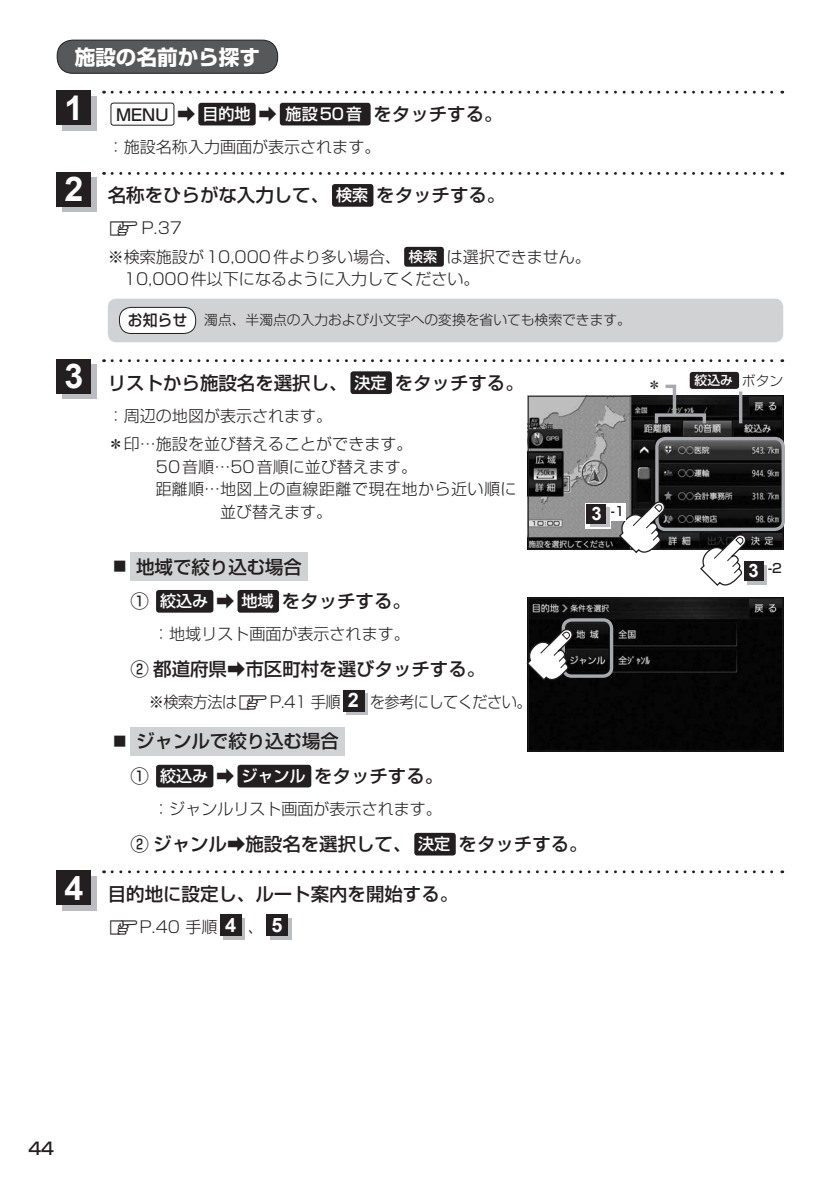
<style>
.page{position:relative;width:840px;height:1191px;background:#fff}
.page>*{position:absolute;margin:0;border:0;box-sizing:border-box;transform-origin:0 0}
.t1{font:700 34px "Arial";color:#fff}
.t2{font:700 20.6px "Shin Go Pro";color:#fff}
.t3{font:500 18.4px "Shin Go Pro";color:#231f20}
.t4{font:500 17px "Shin Go Pro";color:#231f20}
.t5{font:300 16px/28.4px "Shin Go Pro";color:#231f20}
.t6{font:300 16px "Shin Go Pro";letter-spacing:-.035em;color:#231f20;scale:.95 1}
.t7{font:300 16px "Shin Go Pro";letter-spacing:.03em;color:#231f20}
.t8{font:300 13.8px "Shin Go Pro";color:#231f20}
.t9{font:500 12.8px "Shin Go Pro";color:#fff}
.t10{font:500 12.8px "Shin Go Pro";color:#231f20}
.s1{font-size:16px}
.s2{font-size:16px;color:#fff}
.s3{font-family:"MC1";font-weight:400;font-size:14.2px}
.s4{font-weight:500;font-size:14.2px;color:#fff}
.s5{font-weight:500;font-size:15.6px}
.s6{font-weight:300;font-size:13.8px;color:#231f20}
.s7{font-family:"Arial";font-weight:700;font-size:18.4px;color:#fff}
.s8{font-size:12.8px}
.s9{font-weight:300}
.s10{font-family:"Arial";font-weight:700;font-size:19.8px;color:#fff}
</style>
<div class="page">
<div style="left:57px;top:40px;width:220px;height:33px;background:#57585a;border-radius:16px"></div>
<div style="left:57px;top:40px;width:221px;height:34px;border:1px solid #231f20;border-radius:16px"></div>
<div style="left:111px;top:103px;width:63px;height:22px;border:1px solid #231f20;border-radius:3px"></div>
<div style="left:198px;top:103px;width:57px;height:22px;background:#231f20;border-radius:3px"></div>
<div style="left:279px;top:103px;width:91px;height:22px;background:#231f20;border-radius:3px"></div>
<svg style="left:112px;top:91px;width:670px;height:3px"></svg>
<div style="left:62px;top:96px;width:34px;height:34px;background:#bcbdc0"></div>
<div style="left:57px;top:91px;width:34px;height:34px;background:#231f20"></div>
<div style="left:108px;top:298px;width:674px;height:44px;background:#d1d2d4;border-radius:9px"></div>
<div style="left:119px;top:307px;width:76px;height:26px;background:#fff;border-radius:12px"></div>
<div style="left:119px;top:307px;width:77px;height:27px;border:1px solid #231f20;border-radius:12px"></div>
<div style="left:332px;top:184px;width:41px;height:23px;background:#231f20;border-radius:3px"></div>
<div style="left:404px;top:247px;width:39px;height:20px;background:#231f20;border-radius:3px"></div>
<svg style="left:112px;top:172px;width:670px;height:3px"></svg>
<div style="left:62px;top:178px;width:34px;height:34px;background:#bcbdc0"></div>
<div style="left:57px;top:172px;width:34px;height:34px;background:#231f20"></div>
<img style="left:529px;top:398px;width:251px;height:149px">
<div style="left:527px;top:396px;width:255px;height:153px;border:1px solid #231f20"></div>
<div style="left:655px;top:437px;width:129px;height:94px;border:3px solid #a8a9ad;border-radius:9px"></div>
<svg style="left:617px;top:500px;width:49px;height:53px"></svg>
<svg style="left:698px;top:532px;width:49px;height:54px"></svg>
<svg style="left:661px;top:384px;width:16px;height:35px"></svg>
<svg style="left:738px;top:391px;width:4px;height:32px"></svg>
<div style="left:689px;top:372px;width:49px;height:17px;background:#231f20;border-radius:3px"></div>
<div style="left:654px;top:413px;width:51px;height:12px;border:3px solid #a8a9ad"></div>
<div style="left:350px;top:371px;width:41px;height:23px;background:#231f20;border-radius:3px"></div>
<svg style="left:112px;top:359px;width:670px;height:3px"></svg>
<div style="left:62px;top:365px;width:34px;height:34px;background:#bcbdc0"></div>
<div style="left:57px;top:359px;width:34px;height:34px;background:#231f20"></div>
<div style="left:156px;top:590px;width:57px;height:22px;background:#231f20;border-radius:3px"></div>
<div style="left:237px;top:590px;width:42px;height:22px;background:#231f20;border-radius:3px"></div>
<svg style="left:346px;top:694px;width:21px;height:21px"></svg>
<div style="left:343px;top:690px;width:21px;height:21px;background:#231f20"></div>
<div style="left:130px;top:552px;width:177px;height:29px;background:#d1d2d4"></div>
<img style="left:529px;top:600px;width:251px;height:149px">
<div style="left:527px;top:598px;width:255px;height:153px;border:1px solid #231f20"></div>
<div style="left:156px;top:765px;width:57px;height:22px;background:#231f20;border-radius:3px"></div>
<div style="left:237px;top:765px;width:74px;height:22px;background:#231f20;border-radius:3px"></div>
<div style="left:414px;top:833px;width:41px;height:22px;background:#231f20;border-radius:3px"></div>
<div style="left:130px;top:727px;width:214px;height:28px;background:#d1d2d4"></div>
<svg style="left:224px;top:918px;width:21px;height:21px"></svg>
<div style="left:220px;top:914px;width:21px;height:21px;background:#231f20"></div>
<svg style="left:270px;top:918px;width:21px;height:21px"></svg>
<div style="left:266px;top:914px;width:21px;height:21px;background:#231f20"></div>
<svg style="left:112px;top:870px;width:670px;height:3px"></svg>
<div style="left:62px;top:876px;width:34px;height:34px;background:#bcbdc0"></div>
<div style="left:57px;top:870px;width:34px;height:34px;background:#231f20"></div>
<svg style="left:742px;top:560px;width:25px;height:26px"></svg>
<div style="left:746px;top:565px;width:20px;height:19px;background:linear-gradient(to right,#bcbdc0,#bcbdc0)"></div>
<div style="left:743px;top:561px;width:20px;height:20px;background:#231f20"></div>
<div style="left:585px;top:503px;width:40px;height:17px;background:#fff"></div>
<div style="left:585px;top:503px;width:25px;height:25px;background:#fff"></div>
<div style="left:589px;top:507px;width:20px;height:20px;background:#bcbdc0"></div>
<div style="left:586px;top:504px;width:20px;height:20px;background:#231f20"></div>
<div style="left:561px;top:618px;width:52px;height:60px;border:3px solid #a8a9ad;border-radius:9px"></div>
<svg style="left:526px;top:627px;width:48px;height:55px"></svg>
<p class="t2" style="left:75px;top:40px;width:186px">施設の名前から探す</p>
<p class="t3" style="left:116px;top:99px;width:387px"><span class="s1">MENU</span> ➡ <span class="s2">目的地</span> ➡ <span class="s2">施設50音</span> をタッチする。</p>
<p class="t5" style="left:108px;top:131px;width:274px">：施設名称入力画面が表示されます。</p>
<h1 class="t1" style="left:64px;top:85px;width:20px">1</h1>
<h1 class="t1" style="left:64px;top:166px;width:20px">2</h1>
<h1 class="t1" style="left:64px;top:354px;width:20px">3</h1>
<h1 class="t1" style="left:64px;top:865px;width:20px">4</h1>
<p class="t3" style="left:108px;top:180px;width:399px">名称をひらがな入力して、<span class="s2">検索</span>をタッチする。</p>
<p class="t5" style="left:108px;top:212px;width:484px"><span class="s3">Z</span>P.37<br>※検索施設が10,000件より多い場合、<span class="s4">検索</span> は選択できません。</p>
<p class="t5" style="left:124px;top:263px;width:357px">10,000件以下になるように入力してください。</p>
<p class="t8" style="left:128px;top:308px;width:504px"><span class="s5">お知らせ</span> 濁点、半濁点の入力および小文字への変換を省いても検索できます。</p>
<p class="t3" style="left:108px;top:367px;width:417px">リストから施設名を選択し、<span class="s2">決定</span>をタッチする。</p>
<p class="t8" style="left:647px;top:373px;width:15px">＊</p>
<p class="t9" style="left:694px;top:370px;width:90px">絞込み <span class="s6">ボタン</span></p>
<p class="t5" style="left:108px;top:399px;width:306px">：周辺の地図が表示されます。<br>＊印…施設を並び替えることができます。</p>
<p class="t5" style="left:156px;top:450px;width:262px">50音順…50音順に並び替えます。</p>
<p class="t7" style="left:156px;top:476px;width:362px">距離順…地図上の直線距離で現在地から近い順に</p>
<p class="t5" style="left:220px;top:496px;width:114px">並び替えます。</p>
<p class="t10" style="left:591px;top:500px;width:35px"><span class="s7">3</span> -1</p>
<p class="t3" style="left:113px;top:551px;width:190px"><span class="s8">■</span> 地域で絞り込む場合</p>
<p class="t3" style="left:130px;top:586px;width:282px">① <span class="s2">絞込み</span> <span class="s9">➡</span> <span class="s2">地域</span>をタッチする。</p>
<p class="t5" style="left:153px;top:618px;width:258px">：地域リスト画面が表示されます。</p>
<p class="t3" style="left:130px;top:654px;width:356px">② 都道府県➡市区町村を選びタッチする。</p>
<p class="t6" style="left:149px;top:689px;width:404px">※検索方法は<span class="s3">Z</span>P.41 手順 <span class="s10">2</span> を参考にしてください。</p>
<p class="t3" style="left:113px;top:726px;width:227px"><span class="s8">■</span> ジャンルで絞り込む場合</p>
<p class="t3" style="left:130px;top:761px;width:314px">① <span class="s2">絞込み</span> <span class="s9">➡</span> <span class="s2">ジャンル</span>をタッチする。</p>
<p class="t5" style="left:153px;top:793px;width:290px">：ジャンルリスト画面が表示されます。</p>
<p class="t3" style="left:130px;top:829px;width:458px">② ジャンル➡施設名を選択して、<span class="s2">決定</span>をタッチする。</p>
<p class="t3" style="left:108px;top:878px;width:352px">目的地に設定し、ルート案内を開始する。</p>
<p class="t5" style="left:108px;top:910px;width:176px"><span class="s3">Z</span>P.40 手順 <span class="s10">4</span> 、 <span class="s10">5</span></p>
<p class="t10" style="left:748px;top:557px;width:35px"><span class="s7">3</span> -2</p>
<p class="t4" style="left:28px;top:1134px;width:27px">44</p>
</div>
